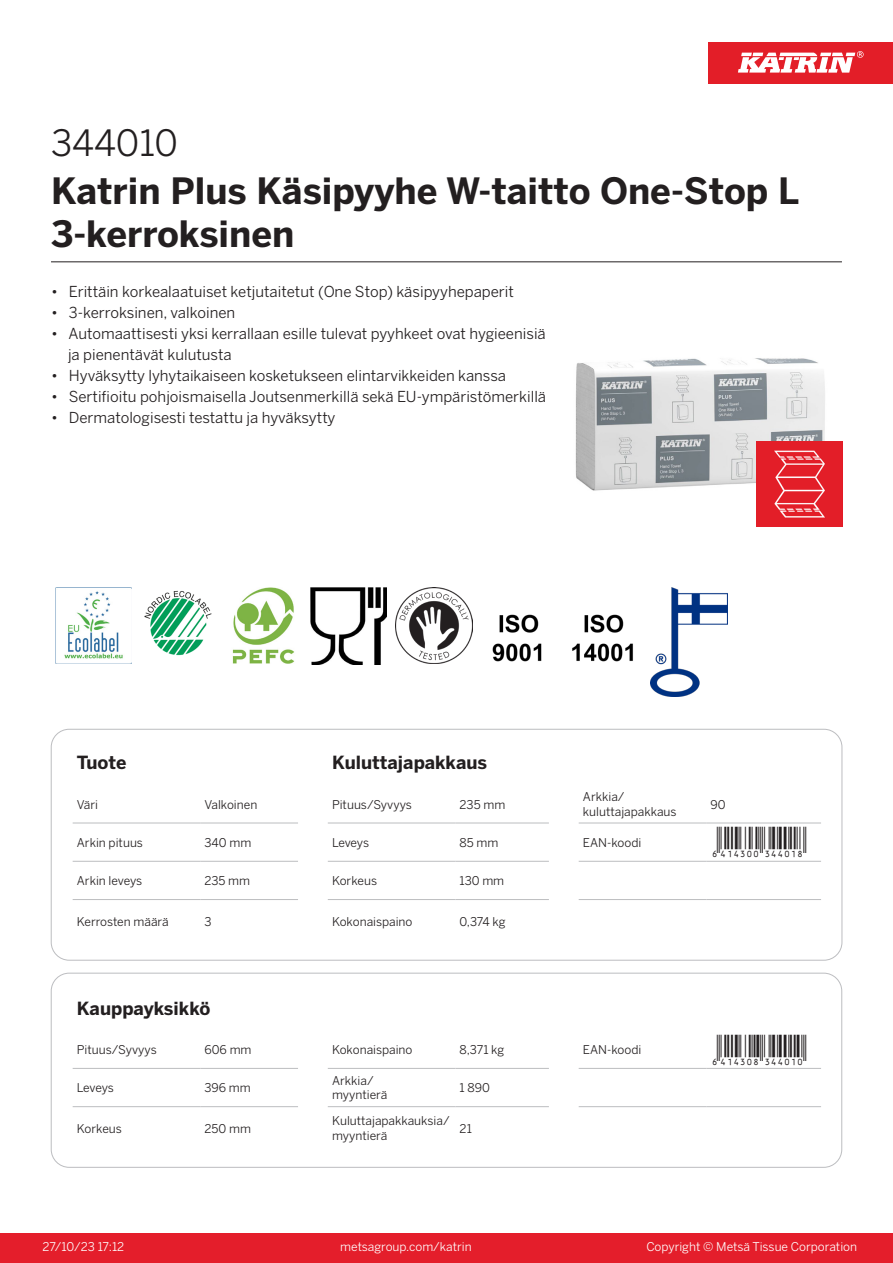
<style>
.page{position:relative;width:893px;height:1263px;background:#fff}
.page>*{position:absolute;margin:0;border:0;box-sizing:border-box;transform-origin:0 0}
.Product_Name{font:700 36px/43.2px "Benton Sans";color:#231f20}
.External_material_co{font:36px "Benton Sans";color:#231f20}
.T_EAN{font:30px "Viisas EAN Matala";color:#231f20}
.T_TableHeader{font:700 18px "Benton Sans";color:#231f20}
.MarketingBullets{font:15px/21px "Benton Sans";color:#231f20}
.T_TableBody{font:12px/14.4px "Benton Sans";color:#231f20}
.t1{font:12px "Benton Sans";color:#fff}
</style>
<div class="page">
<div style="left:0;top:1233px;width:893px;height:30px;background:#e41e2b"></div>
<div style="left:708px;top:43px;width:185px;height:41px;background:#e31e28"></div>
<svg style="left:738px;top:51px;width:126px;height:22px"></svg>
<hr style="left:73px;top:823px;width:127px;height:1px;background:#bcbdc0">
<hr style="left:200px;top:823px;width:98px;height:1px;background:#bcbdc0">
<hr style="left:328px;top:823px;width:127px;height:1px;background:#bcbdc0">
<hr style="left:455px;top:823px;width:94px;height:1px;background:#bcbdc0">
<hr style="left:579px;top:823px;width:127px;height:1px;background:#bcbdc0">
<hr style="left:706px;top:823px;width:115px;height:1px;background:#bcbdc0">
<hr style="left:73px;top:861px;width:127px;height:1px;background:#bcbdc0">
<hr style="left:200px;top:861px;width:98px;height:1px;background:#bcbdc0">
<hr style="left:328px;top:861px;width:127px;height:1px;background:#bcbdc0">
<hr style="left:455px;top:861px;width:94px;height:1px;background:#bcbdc0">
<hr style="left:579px;top:861px;width:127px;height:1px;background:#bcbdc0">
<hr style="left:706px;top:861px;width:115px;height:1px;background:#bcbdc0">
<hr style="left:73px;top:899px;width:127px;height:1px;background:#bcbdc0">
<hr style="left:200px;top:899px;width:98px;height:1px;background:#bcbdc0">
<hr style="left:328px;top:899px;width:127px;height:1px;background:#bcbdc0">
<hr style="left:455px;top:899px;width:94px;height:1px;background:#bcbdc0">
<hr style="left:579px;top:899px;width:127px;height:1px;background:#bcbdc0">
<hr style="left:706px;top:899px;width:115px;height:1px;background:#bcbdc0">
<div style="left:51px;top:729px;width:791px;height:231px;border:1px solid #bcbdc0;border-radius:18px"></div>
<hr style="left:73px;top:1068px;width:127px;height:1px;background:#bcbdc0">
<hr style="left:200px;top:1068px;width:98px;height:1px;background:#bcbdc0">
<hr style="left:328px;top:1068px;width:127px;height:1px;background:#bcbdc0">
<hr style="left:455px;top:1068px;width:94px;height:1px;background:#bcbdc0">
<hr style="left:579px;top:1068px;width:127px;height:1px;background:#bcbdc0">
<hr style="left:706px;top:1068px;width:115px;height:1px;background:#bcbdc0">
<hr style="left:73px;top:1106px;width:127px;height:1px;background:#bcbdc0">
<hr style="left:200px;top:1106px;width:98px;height:1px;background:#bcbdc0">
<hr style="left:328px;top:1106px;width:127px;height:1px;background:#bcbdc0">
<hr style="left:455px;top:1106px;width:94px;height:1px;background:#bcbdc0">
<hr style="left:579px;top:1106px;width:127px;height:1px;background:#bcbdc0">
<hr style="left:706px;top:1106px;width:115px;height:1px;background:#bcbdc0">
<div style="left:51px;top:973px;width:791px;height:194px;border:1px solid #bcbdc0;border-radius:18px"></div>
<img style="left:575px;top:358px;width:263px;height:169px">
<img style="left:55px;top:587px;width:77px;height:77px">
<img style="left:144px;top:590px;width:68px;height:66px">
<img style="left:232px;top:587px;width:63px;height:77px">
<img style="left:310px;top:587px;width:77px;height:77px">
<img style="left:395px;top:587px;width:77px;height:77px">
<img style="left:492px;top:614px;width:50px;height:48px">
<img style="left:572px;top:614px;width:61px;height:48px">
<img style="left:651px;top:587px;width:76px;height:110px">
<img style="left:757px;top:442px;width:85px;height:85px">
<hr style="left:51px;top:261px;width:791px;height:1px;background:#231f20">
<p class="External_material_co" style="left:51px;top:121px;width:129px">344010</p>
<p class="Product_Name" style="left:51px;top:170px;width:750px">Katrin Plus Käsipyyhe W-taitto One-Stop L<br>3-kerroksinen</p>
<p class="MarketingBullets" style="left:51px;top:281px;width:464px">• Erittäin korkealaatuiset ketjutaitetut (One Stop) käsipyyhepaperit</p>
<p class="MarketingBullets" style="left:51px;top:302px;width:186px">• 3-kerroksinen, valkoinen</p>
<p class="MarketingBullets" style="left:68px;top:323px;width:479px;text-indent:-17px">• Automaattisesti yksi kerrallaan esille tulevat pyyhkeet ovat hygieenisiä ja pienentävät kulutusta</p>
<p class="MarketingBullets" style="left:51px;top:365px;width:456px">• Hyväksytty lyhytaikaiseen kosketukseen elintarvikkeiden kanssa</p>
<p class="MarketingBullets" style="left:51px;top:386px;width:497px">• Sertifioitu pohjoismaisella Joutsenmerkillä sekä EU-ympäristömerkillä</p>
<p class="MarketingBullets" style="left:51px;top:407px;width:286px">• Dermatologisesti testattu ja hyväksytty</p>
<p class="T_TableHeader" style="left:77px;top:751px;width:51px">Tuote</p>
<p class="T_TableHeader" style="left:332px;top:751px;width:157px">Kuluttajapakkaus</p>
<p class="T_TableBody" style="left:77px;top:797px;width:23px">Väri</p>
<p class="T_TableBody" style="left:204px;top:797px;width:54px">Valkoinen</p>
<p class="T_TableBody" style="left:332px;top:797px;width:81px">Pituus/Syvyys</p>
<p class="T_TableBody" style="left:460px;top:797px;width:47px">235 mm</p>
<p class="T_TableBody" style="left:583px;top:790px;width:43px">Arkkia/</p>
<p class="T_TableBody" style="left:583px;top:804px;width:95px">kuluttajapakkaus</p>
<p class="T_TableBody" style="left:710px;top:797px;width:17px">90</p>
<p class="T_TableBody" style="left:77px;top:835px;width:68px">Arkin pituus</p>
<p class="T_TableBody" style="left:204px;top:835px;width:48px">340 mm</p>
<p class="T_TableBody" style="left:332px;top:835px;width:39px">Leveys</p>
<p class="T_TableBody" style="left:460px;top:835px;width:40px">85 mm</p>
<p class="T_TableBody" style="left:583px;top:835px;width:60px">EAN-koodi</p>
<p class="T_EAN" style="left:710px;top:827px;width:97px">*6414300344018*</p>
<p class="T_TableBody" style="left:77px;top:873px;width:67px">Arkin leveys</p>
<p class="T_TableBody" style="left:204px;top:873px;width:47px">235 mm</p>
<p class="T_TableBody" style="left:332px;top:873px;width:47px">Korkeus</p>
<p class="T_TableBody" style="left:460px;top:873px;width:46px">130 mm</p>
<p class="T_TableBody" style="left:77px;top:914px;width:93px">Kerrosten määrä</p>
<p class="T_TableBody" style="left:204px;top:914px;width:9px">3</p>
<p class="T_TableBody" style="left:332px;top:914px;width:82px">Kokonaispaino</p>
<p class="T_TableBody" style="left:460px;top:914px;width:48px">0,374 kg</p>
<p class="T_TableHeader" style="left:77px;top:997px;width:135px">Kauppayksikkö</p>
<p class="T_TableBody" style="left:77px;top:1042px;width:81px">Pituus/Syvyys</p>
<p class="T_TableBody" style="left:204px;top:1042px;width:49px">606 mm</p>
<p class="T_TableBody" style="left:332px;top:1042px;width:82px">Kokonaispaino</p>
<p class="T_TableBody" style="left:460px;top:1042px;width:46px">8,371 kg</p>
<p class="T_TableBody" style="left:583px;top:1042px;width:60px">EAN-koodi</p>
<p class="T_EAN" style="left:710px;top:1034px;width:97px">*6414308344010*</p>
<p class="T_TableBody" style="left:77px;top:1081px;width:39px">Leveys</p>
<p class="T_TableBody" style="left:204px;top:1081px;width:48px">396 mm</p>
<p class="T_TableBody" style="left:332px;top:1073px;width:43px">Arkkia/</p>
<p class="T_TableBody" style="left:332px;top:1088px;width:57px">myyntierä</p>
<p class="T_TableBody" style="left:460px;top:1081px;width:32px">1 890</p>
<p class="T_TableBody" style="left:77px;top:1121px;width:47px">Korkeus</p>
<p class="T_TableBody" style="left:204px;top:1121px;width:48px">250 mm</p>
<p class="T_TableBody" style="left:332px;top:1114px;width:119px">Kuluttajapakkauksia/ myyntierä</p>
<p class="T_TableBody" style="left:460px;top:1121px;width:14px">21</p>
<p class="t1" style="left:43px;top:1239px;width:83px">27/10/23 17:12</p>
<p class="t1" style="left:340px;top:1239px;width:133px">metsagroup.com/katrin</p>
<p class="t1" style="left:646px;top:1239px;width:212px">Copyright © Metsä Tissue Corporation</p>
</div>
